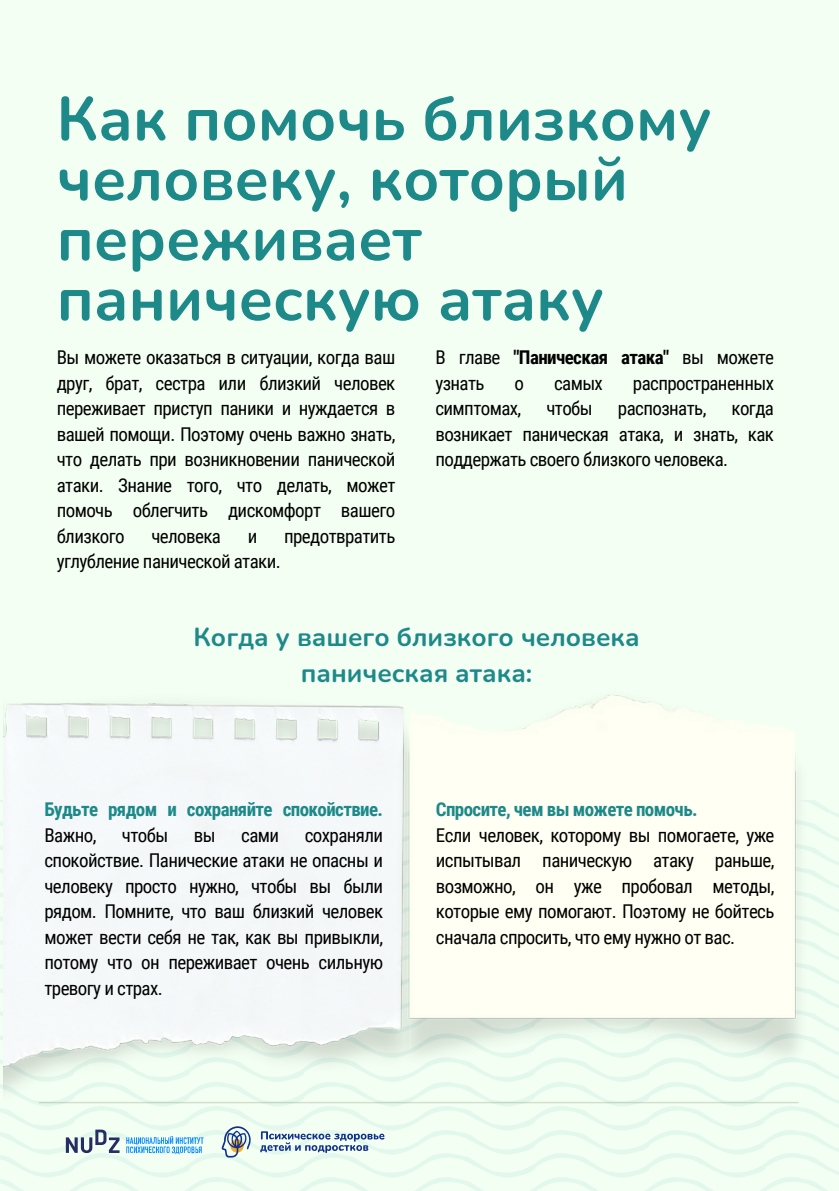
<style>
.page{position:relative;width:839px;height:1191px;background:#fff}
.page>*{position:absolute;margin:0;border:0;box-sizing:border-box;transform-origin:0 0}
.t1{font:700 61.6px/60px "Nunito";color:#1d8989}
.t2{font:700 26px/36px "Nunito";color:#1d8989;text-align:center}
.t3{font:19px/25.6px "Roboto Condensed";letter-spacing:-.03em;color:#000;text-align:justify}
.t4{font:700 19px/25.6px "Roboto Condensed";letter-spacing:-.03em;color:#1d8989}
.s1{font-weight:700}
.s2{font-weight:400;color:#000}
</style>
<div class="page">
<div style="left:0;top:0;width:838px;height:1191px;background:#f4fff3"></div>
<img style="left:3px;top:703px;width:392px;height:77px">
<img style="left:395px;top:694px;width:403px;height:106px">
<svg style="left:0;top:800px;width:838px;height:391px"></svg>
<h2 class="t1" style="left:57px;top:90px;width:656px">Как помочь близкому человеку, который переживает паническую атаку</h2>
<p class="t3" style="left:57px;top:345px;width:340px">Вы можете оказаться в ситуации, когда ваш друг, брат, сестра или близкий человек переживает приступ паники и нуждается в вашей помощи. Поэтому очень важно знать, что делать при возникновении панической атаки. Знание того, что делать, может помочь облегчить дискомфорт вашего близкого</p>
<p class="t3" style="left:151px;top:523px;width:71px">человека</p>
<p class="t3" style="left:248px;top:523px;width:11px">и</p>
<p class="t3" style="left:284px;top:523px;width:113px">предотвратить</p>
<p class="t3" style="left:57px;top:549px;width:225px">углубление панической атаки.</p>
<p class="t3" style="left:435px;top:345px;width:340px">В главе <span class="s1">"Паническая атака"</span> вы можете узнать</p>
<p class="t3" style="left:514px;top:370px;width:11px">о</p>
<p class="t3" style="left:554px;top:370px;width:50px">самых</p>
<p class="t3" style="left:633px;top:370px;width:143px">распространенных</p>
<p class="t3" style="left:435px;top:396px;width:87px">симптомах,</p>
<p class="t3" style="left:546px;top:396px;width:48px">чтобы</p>
<p class="t3" style="left:618px;top:396px;width:90px">распознать,</p>
<p class="t3" style="left:435px;top:396px;width:340px;text-indent:296px">когда возникает паническая атака, и знать, как поддержать своего близкого человека.</p>
<p class="t2" style="left:193px;top:619px;width:447px">Когда у вашего близкого человека паническая атака:</p>
<p class="t4" style="left:44px;top:797px;width:340px">Будьте рядом и сохраняйте спокойствие.<br><span class="s2">Важно,</span></p>
<p class="t3" style="left:122px;top:822px;width:48px">чтобы</p>
<p class="t3" style="left:194px;top:822px;width:23px">вы</p>
<p class="t3" style="left:241px;top:822px;width:39px">сами</p>
<p class="t3" style="left:44px;top:822px;width:340px;text-indent:260px">сохраняли спокойствие. Панические атаки не опасны и человеку просто нужно, чтобы вы были рядом. Помните, что ваш близкий человек может вести себя не так, как вы привыкли, потому что он переживает очень сильную тревогу и страх.</p>
<p class="t4" style="left:436px;top:797px;width:263px">Спросите, чем вы можете помочь.</p>
<p class="t3" style="left:436px;top:822px;width:340px">Если человек, которому вы помогаете, уже испытывал паническую атаку раньше, возможно, он уже пробовал методы, которые ему помогают. Поэтому не бойтесь сначала спросить, что ему нужно от вас.</p>
</div>
